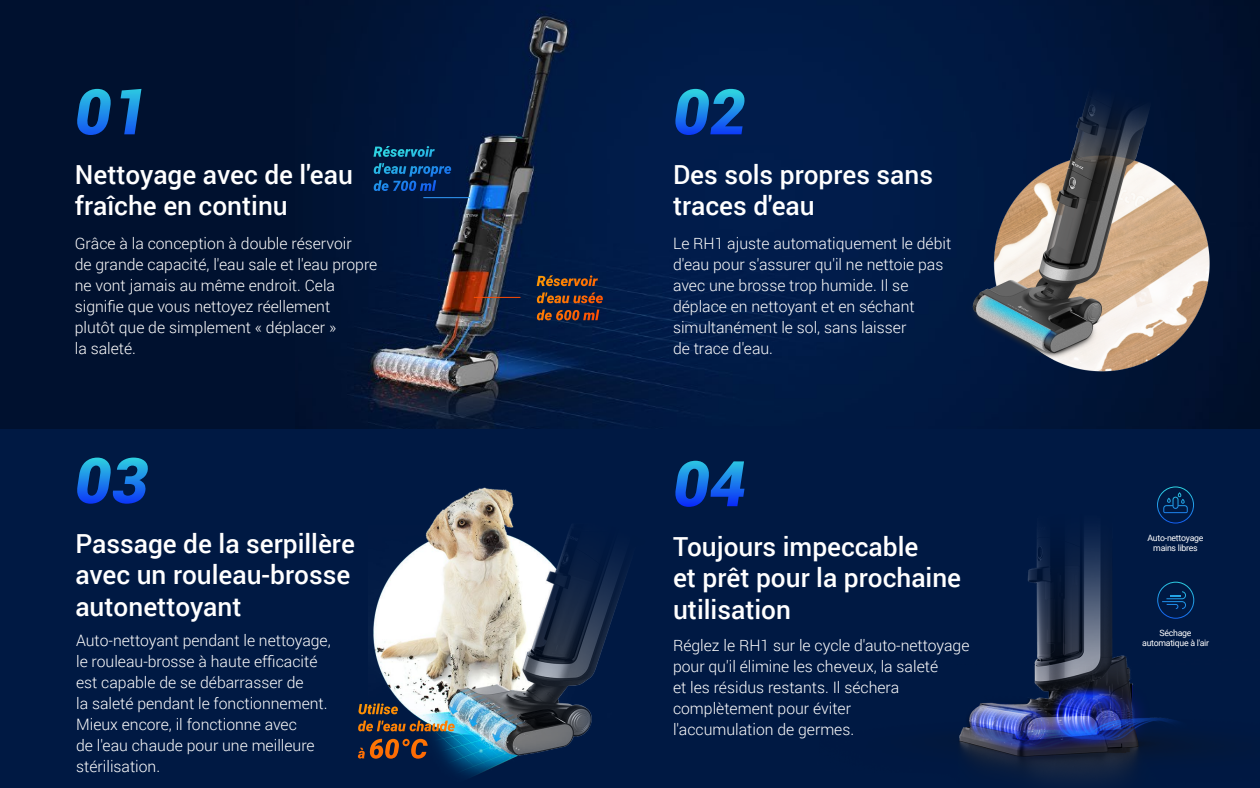
<style>
.page{position:relative;width:1260px;height:788px;background:#fff}
.page>*{position:absolute;margin:0;border:0;box-sizing:border-box;transform-origin:0 0}
.t1{font:500 26.25px/31.5px "Roboto";color:#fff}
.t2{font:300 15.75px/21px "Roboto";color:#fff}
.t3{font:8.75px/10.5px "Roboto";letter-spacing:-.03em;color:#fff;text-align:center}
</style>
<div class="page">
<img style="left:295px;top:0;width:965px;height:428px">
<div style="left:0;top:0;width:295px;height:439px;background:#00112f"></div>
<svg style="left:77px;top:89px;width:34px;height:46px"></svg>
<svg style="left:121px;top:89px;width:20px;height:45px"></svg>
<div style="left:0;top:428px;width:1260px;height:360px;background:#001943"></div>
<svg style="left:77px;top:457px;width:71px;height:46px"></svg>
<svg style="left:675px;top:460px;width:69px;height:47px"></svg>
<hr style="left:474px;top:297px;width:46px;height:1px;background:#fd4d04">
<hr style="left:423px;top:197px;width:47px;height:1px;background:#329cfa">
<img style="left:958px;top:486px;width:237px;height:297px">
<img style="left:581px;top:35px;width:679px;height:393px">
<img style="left:368px;top:487px;width:259px;height:290px">
<svg style="left:373px;top:146px;width:62px;height:11px"></svg>
<svg style="left:374px;top:163px;width:77px;height:28px;background:#093971"></svg>
<svg style="left:358px;top:703px;width:40px;height:11px"></svg>
<svg style="left:358px;top:720px;width:97px;height:11px"></svg>
<svg style="left:358px;top:738px;width:70px;height:20px"></svg>
<svg style="left:537px;top:275px;width:61px;height:11px"></svg>
<svg style="left:537px;top:292px;width:66px;height:11px"></svg>
<svg style="left:537px;top:309px;width:62px;height:11px"></svg>
<h1 class="t1" style="left:75px;top:158px;width:280px">Nettoyage avec de l'eau fraîche en continu</h1>
<p class="t2" style="left:75px;top:232px;width:304px">Grâce à la conception à double réservoir<br>de grande capacité, l'eau sale et l'eau propre ne vont jamais au même endroit. Cela signifie que vous nettoyez réellement<br>plutôt que de simplement « déplacer »<br>la saleté.</p>
<h1 class="t1" style="left:75px;top:526px;width:281px">Passage de la serpillère avec un rouleau-brosse autonettoyant</h1>
<p class="t2" style="left:76px;top:629px;width:256px">Auto-nettoyant pendant le nettoyage, le rouleau-brosse à haute efficacité est capable de se débarrasser de<br>la saleté pendant le fonctionnement.<br>Mieux encore, il fonctionne avec<br>de l'eau chaude pour une meilleure stérilisation.</p>
<h1 class="t1" style="left:673px;top:158px;width:262px">Des sols propres sans traces d'eau</h1>
<p class="t2" style="left:673px;top:232px;width:280px">Le RH1 ajuste automatiquement le débit d'eau pour s'assurer qu'il ne nettoie pas avec une brosse trop humide. Il se déplace en nettoyant et en séchant simultanément le sol, sans laisser<br>de trace d'eau.</p>
<h1 class="t1" style="left:673px;top:529px;width:290px">Toujours impeccable<br>et prêt pour la prochaine utilisation</h1>
<p class="t3" style="left:1148px;top:532px;width:57px">Auto-nettoyage mains libres</p>
<p class="t3" style="left:1142px;top:627px;width:68px">Séchage automatique à l'air</p>
<p class="t2" style="left:673px;top:634px;width:298px">Réglez le RH1 sur le cycle d'auto-nettoyage pour qu'il élimine les cheveux, la saleté<br>et les résidus restants. Il séchera complètement pour éviter<br>l'accumulation de germes.</p>
</div>
